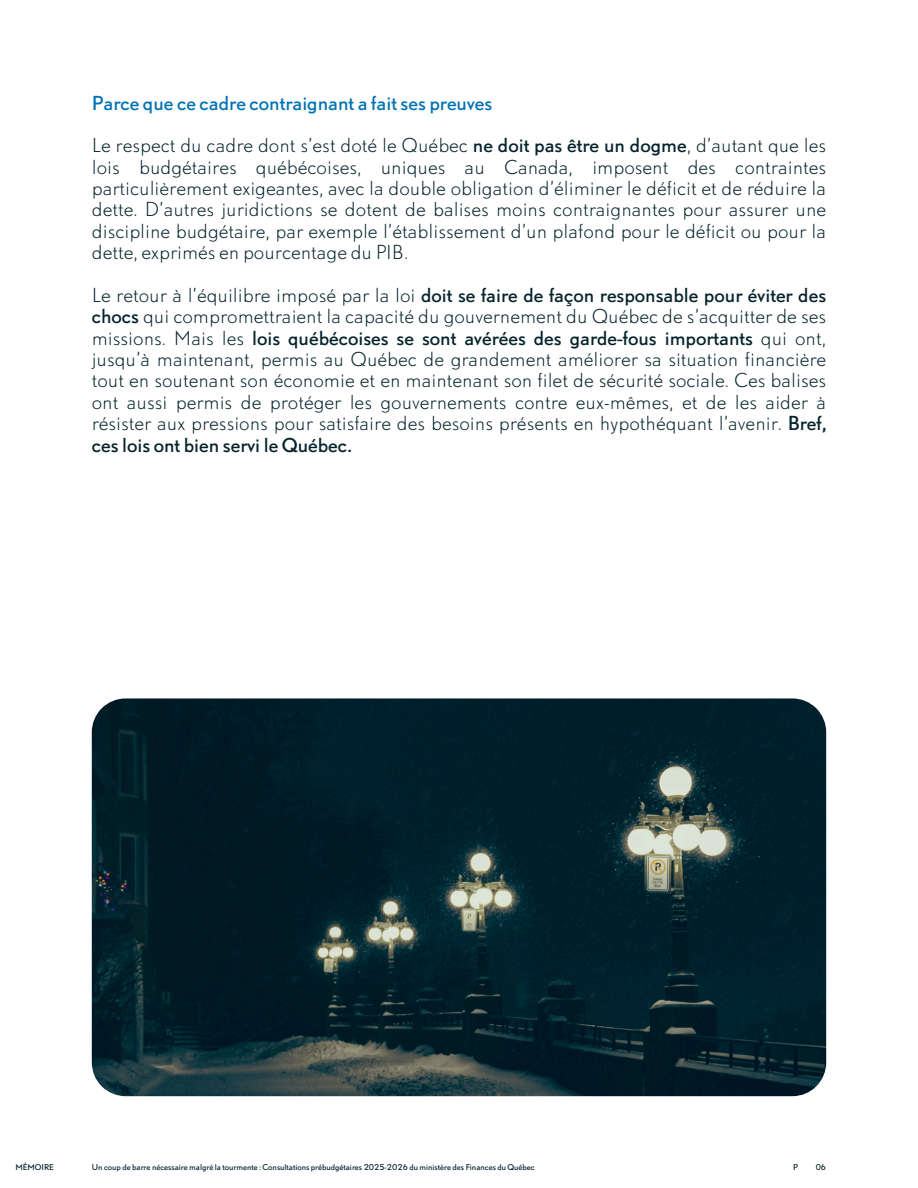
<style>
.page{position:relative;width:918px;height:1188px;background:#fff}
.page>*{position:absolute;margin:0;border:0;box-sizing:border-box;transform-origin:0 0}
.t1{font:300 18px/21.3px "DTL Nobel T";color:#06232c;text-align:justify}
.t2{font:18px "DTL Nobel T";color:#0072b5}
.t3{font:7.5px "DTL Nobel T";color:#06232c}
.s1{font-weight:400}
</style>
<div class="page">
<img style="left:92px;top:698px;width:734px;height:398px">
<h1 class="t2" style="left:92px;top:90px;width:402px">Parce que ce cadre contraignant a fait ses preuves</h1>
<h1 class="t1" style="left:92px;top:135px;width:736px">Le respect du cadre dont s’est doté le Québec <span class="s1">ne doit pas être un dogme</span>, d’autant que les lois budgétaires québécoises, uniques au Canada, imposent des contraintes particulièrement exigeantes, avec la double obligation d’éliminer le déficit et de réduire la dette. D’autres juridictions se dotent de balises moins contraignantes pour assurer une discipline budgétaire, par exemple l’établissement d’un plafond pour le déficit ou pour la dette, exprimés en pourcentage du PIB.</h1>
<p class="t1" style="left:92px;top:284px;width:736px">Le retour à l’équilibre imposé par la loi <span class="s1">doit se faire de façon responsable pour éviter des chocs</span> qui compromettraient la capacité du gouvernement du Québec de s’acquitter de ses missions. Mais les <span class="s1">lois québécoises se sont avérées des garde-fous importants</span> qui ont, jusqu’à maintenant, permis au Québec de grandement améliorer sa situation financière tout en soutenant son économie et en maintenant son filet de sécurité sociale. Ces balises ont aussi permis de protéger les gouvernements contre eux-mêmes, et de les aider à résister aux pressions pour satisfaire des besoins présents en hypothéquant l’avenir. <span class="s1">Bref, ces lois ont bien servi le Québec.</span></p>
<p class="t3" style="left:15px;top:1162px;width:40px">MÉMOIRE</p>
<p class="t3" style="left:92px;top:1162px;width:444px">Un coup de barre nécessaire malgré la tourmente : Consultations prébudgétaires 2025-2026 du ministère des Finances du Québec</p>
<h2 class="t3" style="left:793px;top:1162px;width:6px">P</h2>
<p class="t3" style="left:816px;top:1162px;width:12px">06</p>
</div>
